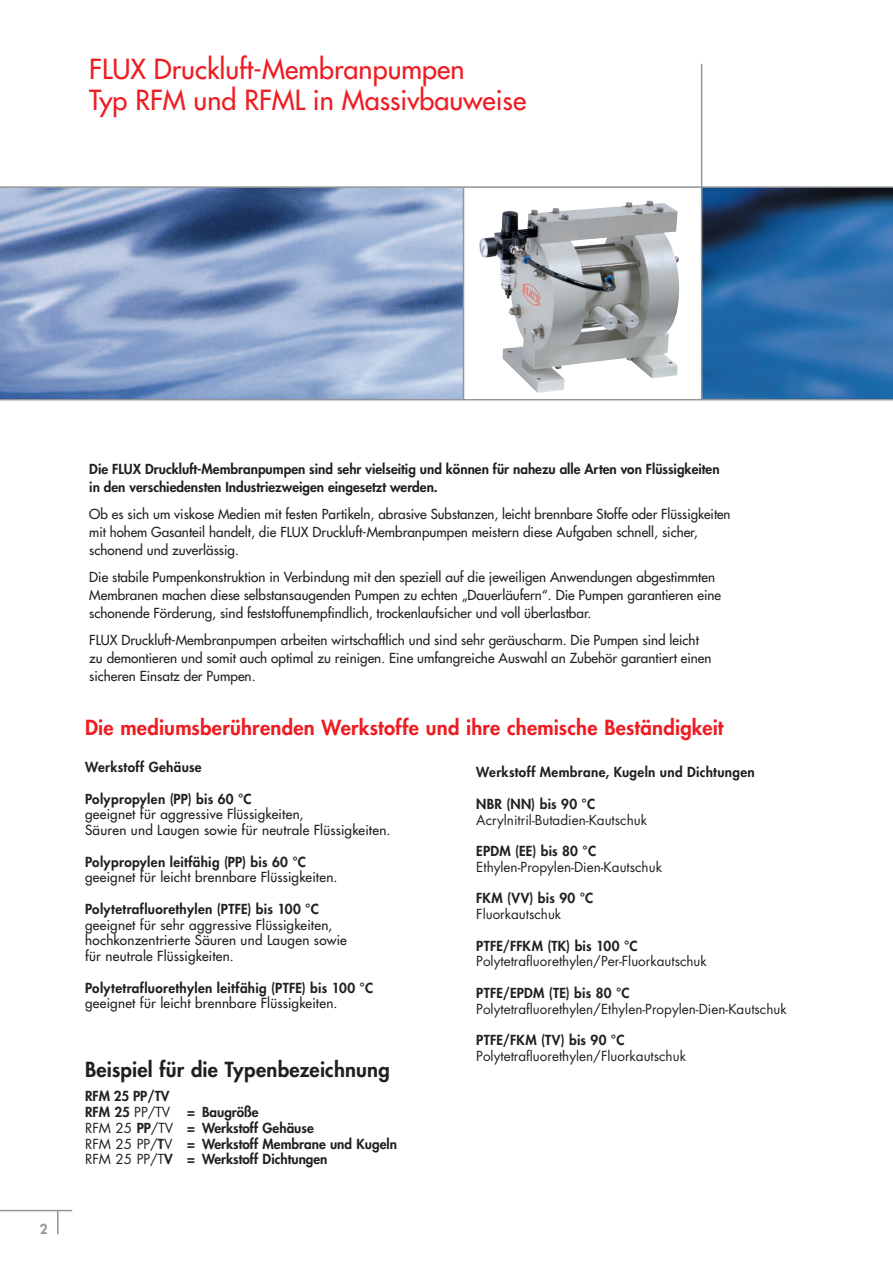
<style>
.page{position:relative;width:893px;height:1263px;background:#fff}
.page>*{position:absolute;margin:0;border:0;box-sizing:border-box;transform-origin:0 0}
.Headline_dt__18_pt_Z{font:500 27px/31.5px "Futura Std";color:#ee1d23}
.Copy_Fett_dt__9_pt_Z{font:800 20.25px "Futura Std";letter-spacing:.01em;color:#ee1d23}
.Copy_Fett_dt__9_pt_Z-2{font:800 20.25px "Futura Std";letter-spacing:.01em;color:#231f20}
.Head_Tabellen{font:500 13.5px/18px "Futura Std";color:#231f20}
.Copy_Fett_dt__9_pt_Z-3{font:800 13.5px "Futura Std";letter-spacing:.025em;color:#231f20}
.Head_Tabellen-2{font:800 13.5px/18px "Futura Std";color:#231f20}
.Copy_dt__9_pt_ZAB_10{font:500 13.5px/15.8px "Futura Std";letter-spacing:.015em;color:#231f20}
.Copy{font:13.5px "Futura Std";color:#231f20}
.t1{font:800 13.5px "Futura Std";color:#939598}
.s1{font-weight:400}
</style>
<div class="page">
<hr style="left:0;top:1210px;width:72px;height:1px;background:#939598">
<hr style="left:57px;top:1210px;width:2px;height:24px;background:#939598">
<img style="left:0;top:188px;width:463px;height:211px">
<img style="left:702px;top:188px;width:191px;height:211px">
<hr style="left:701px;top:64px;width:1px;height:336px;background:#939598">
<hr style="left:463px;top:187px;width:1px;height:213px;background:#939598">
<img style="left:479px;top:201px;width:200px;height:192px">
<hr style="left:0;top:399px;width:893px;height:1px;background:#939598">
<hr style="left:0;top:186px;width:893px;height:2px;background:#939598">
<p class="Headline_dt__18_pt_Z" style="left:89px;top:53px;width:438px">FLUX Druckluft-Membranpumpen<br>Typ RFM und RFML in Massivbauweise</p>
<p class="t1" style="left:40px;top:1220px;width:9px">2</p>
<p class="Head_Tabellen-2" style="left:89px;top:460px;width:632px">Die FLUX Druckluft-Membranpumpen sind sehr vielseitig und können für nahezu alle Arten von Flüssigkeiten in den verschiedensten Industriezweigen eingesetzt werden.</p>
<p class="Head_Tabellen" style="left:89px;top:505px;width:643px">Ob es sich um viskose Medien mit festen Partikeln, abrasive Substanzen, leicht brennbare Stoffe oder Flüssigkeiten mit hohem Gasanteil handelt, die FLUX Druckluft-Membranpumpen meistern diese Aufgaben schnell, sicher, schonend und zuverlässig.</p>
<p class="Head_Tabellen" style="left:89px;top:568px;width:633px">Die stabile Pumpenkonstruktion in Verbindung mit den speziell auf die jeweiligen Anwendungen abgestimmten<br>Membranen machen diese selbstansaugenden Pumpen zu echten „Dauerläufern“. Die Pumpen garantieren eine schonende Förderung, sind feststoffunempfindlich, trockenlaufsicher und voll überlastbar.</p>
<p class="Head_Tabellen" style="left:89px;top:631px;width:624px">FLUX Druckluft-Membranpumpen arbeiten wirtschaftlich und sind sehr geräuscharm. Die Pumpen sind leicht zu demontieren und somit auch optimal zu reinigen. Eine umfangreiche Auswahl an Zubehör garantiert einen sicheren Einsatz der Pumpen.</p>
<p class="Copy_Fett_dt__9_pt_Z" style="left:85px;top:715px;width:640px">Die mediumsberührenden Werkstoffe und ihre chemische Beständigkeit</p>
<p class="Copy_Fett_dt__9_pt_Z-3" style="left:85px;top:758px;width:118px">Werkstoff Gehäuse</p>
<p class="Copy_Fett_dt__9_pt_Z-3" style="left:85px;top:790px;width:168px">Polypropylen (PP) bis 60 °C</p>
<p class="Copy_dt__9_pt_ZAB_10" style="left:85px;top:806px;width:307px">geeignet für aggressive Flüssigkeiten,<br>Säuren und Laugen sowie für neutrale Flüssigkeiten.</p>
<p class="Copy_Fett_dt__9_pt_Z-3" style="left:85px;top:853px;width:222px">Polypropylen leitfähig (PP) bis 60 °C</p>
<p class="Copy_dt__9_pt_ZAB_10" style="left:85px;top:869px;width:254px">geeignet für leicht brennbare Flüssigkeiten.</p>
<p class="Copy_Fett_dt__9_pt_Z-3" style="left:85px;top:900px;width:235px">Polytetrafluorethylen (PTFE) bis 100 °C</p>
<p class="Copy_dt__9_pt_ZAB_10" style="left:85px;top:917px;width:263px">geeignet für sehr aggressive Flüssigkeiten, hochkonzentrierte Säuren und Laugen sowie für neutrale Flüssigkeiten.</p>
<p class="Copy_Fett_dt__9_pt_Z-3" style="left:85px;top:979px;width:290px">Polytetrafluorethylen leitfähig (PTFE) bis 100 °C</p>
<p class="Copy_dt__9_pt_ZAB_10" style="left:85px;top:995px;width:254px">geeignet für leicht brennbare Flüssigkeiten.</p>
<p class="Copy_Fett_dt__9_pt_Z-3" style="left:476px;top:764px;width:280px">Werkstoff Membrane, Kugeln und Dichtungen</p>
<p class="Copy_Fett_dt__9_pt_Z-3" style="left:476px;top:795px;width:120px">NBR (NN) bis 90 °C</p>
<p class="Copy" style="left:476px;top:811px;width:172px">Acrylnitril-Butadien-Kautschuk</p>
<p class="Copy_Fett_dt__9_pt_Z-3" style="left:476px;top:842px;width:121px">EPDM (EE) bis 80 °C</p>
<p class="Copy" style="left:476px;top:858px;width:187px">Ethylen-Propylen-Dien-Kautschuk</p>
<p class="Copy_Fett_dt__9_pt_Z-3" style="left:476px;top:890px;width:119px">FKM (VV) bis 90 °C</p>
<p class="Copy" style="left:476px;top:905px;width:87px">Fluorkautschuk</p>
<p class="Copy_Fett_dt__9_pt_Z-3" style="left:476px;top:937px;width:163px">PTFE/FFKM (TK) bis 100 °C</p>
<p class="Copy" style="left:476px;top:953px;width:232px">Polytetrafluorethylen/Per-Fluorkautschuk</p>
<p class="Copy_Fett_dt__9_pt_Z-3" style="left:476px;top:984px;width:155px">PTFE/EPDM (TE) bis 80 °C</p>
<p class="Copy" style="left:476px;top:1000px;width:312px">Polytetrafluorethylen/Ethylen-Propylen-Dien-Kautschuk</p>
<p class="Copy_Fett_dt__9_pt_Z-3" style="left:476px;top:1031px;width:150px">PTFE/FKM (TV) bis 90 °C</p>
<p class="Copy" style="left:476px;top:1047px;width:211px">Polytetrafluorethylen/Fluorkautschuk</p>
<p class="Copy_Fett_dt__9_pt_Z-2" style="left:85px;top:1056px;width:306px">Beispiel für die Typenbezeichnung</p>
<p class="Head_Tabellen-2" style="left:85px;top:1087px;width:86px">RFM 25 PP/TV</p>
<p class="Head_Tabellen-2" style="left:85px;top:1103px;width:175px">RFM 25 <span class="s1">PP/TV</span> = Baugröße</p>
<p class="Head_Tabellen-2" style="left:85px;top:1119px;width:230px"><span class="s1">RFM 25</span> PP<span class="s1">/TV</span> = Werkstoff Gehäuse</p>
<p class="Head_Tabellen-2" style="left:85px;top:1134px;width:313px"><span class="s1">RFM 25 PP/</span>T<span class="s1">V</span> = Werkstoff Membrane und Kugeln</p>
<p class="Head_Tabellen-2" style="left:85px;top:1150px;width:244px"><span class="s1">RFM 25 PP/T</span>V = Werkstoff Dichtungen</p>
</div>
